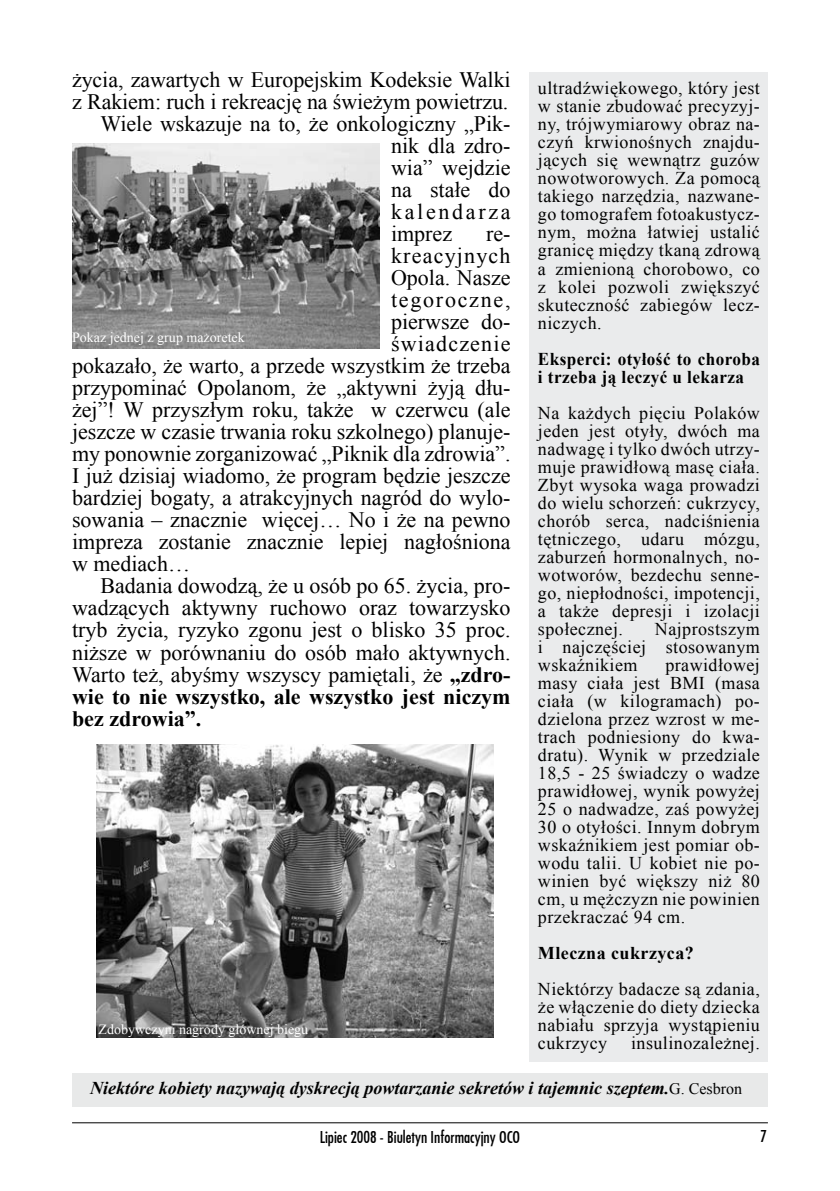
<style>
.page{position:relative;width:840px;height:1191px;background:#fff}
.page>*{position:absolute;margin:0;border:0;box-sizing:border-box;transform-origin:0 0}
.t1{font:22px "Times New Roman";color:#000}
.t2{font:700 22px "Times New Roman";color:#000}
.t3{font:22px "Times New Roman";letter-spacing:.055em;color:#000}
.t4{font:22px "Times New Roman";letter-spacing:.08em;color:#000}
.t5{font:22px "Times New Roman";letter-spacing:.12em;color:#000}
.t6{font:18px/18px "Times New Roman";letter-spacing:.025em;color:#000;text-align:justify}
.t7{font:italic 700 18px "Times New Roman";color:#000}
.t8{font:700 18px/18px "Times New Roman";letter-spacing:.025em;color:#000;scale:.95 1}
.t9{font:700 18px "Times New Roman";letter-spacing:.025em;color:#000}
.t10{font:16px "Fujiyama";color:#000}
.t11{font:14px "Times New Roman";color:#fff}
.s1{font-weight:700}
.s2{font-weight:400;font-style:normal;font-size:16px}
</style>
<div class="page">
<hr style="left:72px;top:1122px;width:695px;height:1px;background:#000">
<div style="left:529px;top:72px;width:238px;height:990px;background:#eaebec"></div>
<img style="left:96px;top:744px;width:397px;height:293px">
<img style="left:72px;top:143px;width:307px;height:205px">
<div style="left:72px;top:1073px;width:695px;height:34px;background:#e8e9e9"></div>
<p class="t1" style="left:72px;top:65px;width:440px">życia, zawartych w Europejskim Kodeksie Walki</p>
<p class="t1" style="left:72px;top:87px;width:437px">z Rakiem: ruch i rekreację na świeżym powietrzu.</p>
<p class="t1" style="left:100px;top:109px;width:411px">Wiele wskazuje na to, że onkologiczny „Pik-</p>
<p class="t1" style="left:391px;top:131px;width:121px">nik dla zdro-</p>
<p class="t1" style="left:391px;top:153px;width:121px">wia” wejdzie</p>
<p class="t1" style="left:391px;top:175px;width:121px">na stałe do</p>
<p class="t5" style="left:391px;top:197px;width:121px">kalendarza</p>
<p class="t1" style="left:391px;top:219px;width:63px">imprez</p>
<p class="t1" style="left:486px;top:219px;width:26px">re-</p>
<p class="t3" style="left:391px;top:241px;width:121px">kreacyjnych</p>
<p class="t1" style="left:391px;top:263px;width:121px">Opola. Nasze</p>
<p class="t4" style="left:391px;top:285px;width:121px">tegoroczne,</p>
<p class="t1" style="left:391px;top:307px;width:121px">pierwsze do-</p>
<p class="t3" style="left:391px;top:329px;width:121px">świadczenie</p>
<p class="t1" style="left:72px;top:351px;width:440px">pokazało, że warto, a przede wszystkim że trzeba</p>
<p class="t1" style="left:72px;top:373px;width:440px">przypominać Opolanom, że „aktywni żyją dłu-</p>
<p class="t1" style="left:72px;top:395px;width:440px">żej”! W przyszłym roku, także w czerwcu (ale</p>
<p class="t1" style="left:72px;top:417px;width:440px">jeszcze w czasie trwania roku szkolnego) planuje-</p>
<p class="t1" style="left:72px;top:439px;width:440px">my ponownie zorganizować „Piknik dla zdrowia”.</p>
<p class="t1" style="left:72px;top:461px;width:440px">I już dzisiaj wiadomo, że program będzie jeszcze</p>
<p class="t1" style="left:72px;top:483px;width:440px">bardziej bogaty, a atrakcyjnych nagród do wylo-</p>
<p class="t1" style="left:72px;top:505px;width:440px">sowania – znacznie więcej… No i że na pewno</p>
<p class="t1" style="left:72px;top:527px;width:440px">impreza zostanie znacznie lepiej nagłośniona</p>
<p class="t1" style="left:72px;top:549px;width:119px">w mediach…</p>
<p class="t1" style="left:100px;top:571px;width:411px">Badania dowodzą, że u osób po 65. życia, pro-</p>
<p class="t1" style="left:72px;top:593px;width:440px">wadzących aktywny ruchowo oraz towarzysko</p>
<p class="t1" style="left:72px;top:615px;width:440px">tryb życia, ryzyko zgonu jest o blisko 35 proc.</p>
<p class="t1" style="left:72px;top:637px;width:440px">niższe w porównaniu do osób mało aktywnych.</p>
<p class="t1" style="left:72px;top:659px;width:440px">Warto też, abyśmy wszyscy pamiętali, że <span class="s1">„zdro-</span></p>
<p class="t2" style="left:72px;top:681px;width:440px">wie to nie wszystko, ale wszystko jest niczym</p>
<p class="t2" style="left:72px;top:703px;width:131px">bez zdrowia”.</p>
<p class="t11" style="left:72px;top:328px;width:174px">Pokaz jednej z grup mażoretek</p>
<p class="t11" style="left:98px;top:1019px;width:211px">Zdobywczyni nagrody głównej biegu</p>
<p class="t6" style="left:537px;top:79px;width:223px">ultradźwiękowego, który jest w stanie zbudować precyzyj&shy;ny, trójwymiarowy obraz na&shy;czyń krwionośnych znajdu&shy;jących się wewnątrz guzów nowotworowych. Za pomocą takiego narzędzia, nazwane&shy;go tomografem fotoakustycz&shy;nym, można łatwiej ustalić granicę między tkaną zdrową a zmienioną chorobowo, co z kolei pozwoli zwiększyć skuteczność zabiegów lecz&shy;niczych.</p>
<p class="t8" style="left:537px;top:349px;width:235px">Eksperci: otyłość to choroba i trzeba ją leczyć u lekarza</p>
<p class="t6" style="left:537px;top:403px;width:223px">Na każdych pięciu Polaków jeden jest otyły, dwóch ma nadwagę i tylko dwóch utrzy&shy;muje prawidłową masę ciała.<br>Zbyt wysoka waga prowadzi do wielu schorzeń: cukrzycy, chorób serca, nadciśnienia tętniczego, udaru mózgu, zaburzeń hormonalnych, no&shy;wotworów, bezdechu senne&shy;go, niepłodności, impotencji, a także depresji i izolacji społecznej.</p>
<p class="t6" style="left:537px;top:619px;width:223px;text-indent:117px">Najprostszym i najczęściej stosowanym wskaźnikiem</p>
<p class="t6" style="left:537px;top:655px;width:223px;text-indent:127px">prawidłowej masy ciała jest BMI (masa ciała (w kilogramach) po&shy;dzielona przez wzrost w me&shy;trach podniesiony do kwa&shy;dratu). Wynik w przedziale 18,5 - 25 świadczy o wadze prawidłowej, wynik powyżej 25 o nadwadze, zaś powyżej 30 o otyłości. Innym dobrym wskaźnikiem jest pomiar ob&shy;wodu talii. U kobiet nie po&shy;winien być większy niż 80 cm, u mężczyzn nie powinien przekraczać 94 cm.</p>
<p class="t9" style="left:537px;top:940px;width:157px">Mleczna cukrzyca?</p>
<p class="t6" style="left:537px;top:979px;width:223px">Niektórzy badacze są zdania, że włączenie do diety dziecka nabiału sprzyja wystąpieniu cukrzycy</p>
<p class="t6" style="left:630px;top:1033px;width:130px">insulinozależnej.</p>
<p class="t7" style="left:90px;top:1075px;width:653px">Niektóre kobiety nazywają dyskrecją powtarzanie sekretów i tajemnic szeptem.<span class="s2">G. Cesbron</span></p>
<p class="t10" style="left:319px;top:1126px;width:202px">Lipiec 2008 - Biuletyn Informacyjny OCO</p>
</div>
